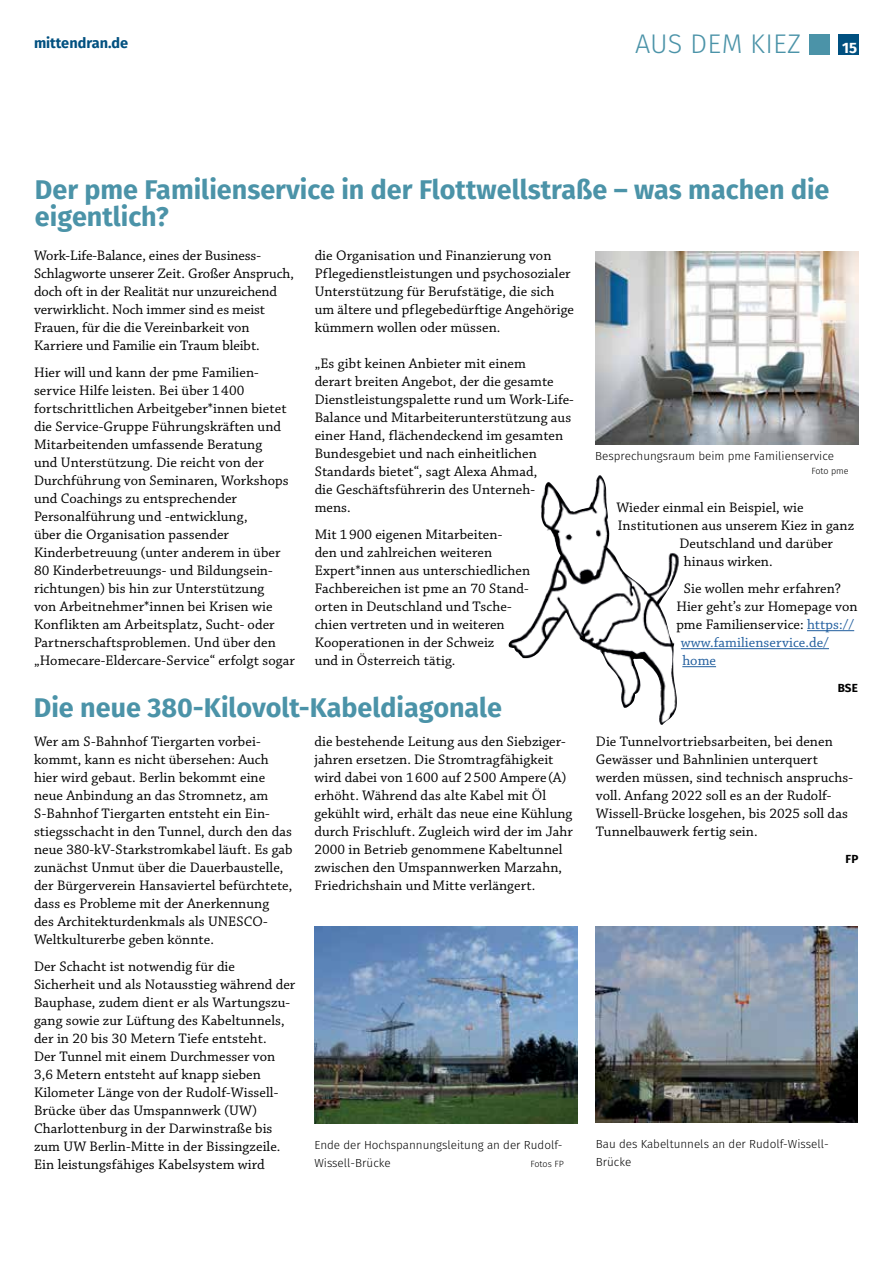
<style>
.page{position:relative;width:893px;height:1263px;background:#fff}
.page>*{position:absolute;margin:0;border:0;box-sizing:border-box;transform-origin:0 0}
.t1{font:700 27px/27px "Fira Sans";color:#4b93a8}
.t2{font:300 27px "Fira Sans";letter-spacing:.01em;color:#4b93a8}
.t3{font:700 15px "Fira Sans";color:#fff}
.t4{font:14.55px/18px "Chaparral Pro";letter-spacing:.005em;color:#000}
.t5{font:14.55px "Chaparral Pro";letter-spacing:.005em;color:#215e9e}
.t6{font:700 14.55px "Fira Sans";color:#005080}
.t7{font:300 11.7px/18px "Fira Sans";color:#000}
.t8{font:700 11.7px "Fira Sans";color:#000}
.t9{font:300 9px "Fira Sans";color:#000}
.s1{color:#215e9e}
</style>
<div class="page">
<div style="left:810px;top:34px;width:20px;height:20px;background:#4b93a8"></div>
<img style="left:595px;top:251px;width:264px;height:193px">
<img style="left:595px;top:926px;width:262px;height:197px">
<img style="left:315px;top:926px;width:262px;height:197px">
<hr style="left:807px;top:630px;width:47px;height:1px;background:#215e9e">
<hr style="left:681px;top:648px;width:148px;height:1px;background:#215e9e">
<hr style="left:682px;top:666px;width:34px;height:1px;background:#215e9e">
<img style="left:508px;top:475px;width:174px;height:250px">
<div style="left:838px;top:34px;width:21px;height:20px;background:#005080"></div>
<h1 class="t2" style="left:635px;top:24px;width:167px">AUS DEM KIEZ</h1>
<p class="t6" style="left:34px;top:31px;width:96px">mittendran.de</p>
<p class="t3" style="left:842px;top:35px;width:16px">15</p>
<h1 class="t1" style="left:35px;top:175px;width:796px">Der pme Familienservice in der Flottwellstraße – was machen die eigentlich?</h1>
<p class="t4" style="left:34px;top:247px;width:262px">Work-Life-Balance, eines der Business-Schlagworte unserer Zeit. Großer Anspruch, doch oft in der Realität nur unzureichend verwirklicht. Noch immer sind es meist Frauen, für die die Vereinbarkeit von Karriere und Familie ein Traum bleibt.</p>
<p class="t4" style="left:34px;top:364px;width:262px">Hier will und kann der pme Familien&shy;service Hilfe leisten. Bei über 1400 fortschrittlichen Arbeitgeber*innen bietet die Service-Gruppe Führungskräften und Mitarbeitenden umfassende Beratung<br>und Unterstützung. Die reicht von der Durchführung von Seminaren, Workshops und Coachings zu entsprechender Personalführung und -entwicklung,<br>über die Organisation passender Kinderbetreuung (unter anderem in über 80 Kinderbetreuungs- und Bildungsein&shy;richtungen) bis hin zur Unterstützung<br>von Arbeitnehmer*innen bei Krisen wie Konflikten am Arbeitsplatz, Sucht- oder Partnerschaftsproblemen. Und über den „Homecare-Eldercare-Service“ erfolgt sogar</p>
<p class="t4" style="left:315px;top:247px;width:261px">die Organisation und Finanzierung von Pflegedienstleistungen und psychosozialer Unterstützung für Berufstätige, die sich um ältere und pflegebedürftige Angehörige kümmern wollen oder müssen.</p>
<p class="t4" style="left:315px;top:355px;width:261px">„Es gibt keinen Anbieter mit einem<br>derart breiten Angebot, der die gesamte Dienstleistungspalette rund um Work-Life-Balance und Mitarbeiterunterstützung aus einer Hand, flächendeckend im gesamten Bundesgebiet und nach einheitlichen Standards bietet“, sagt Alexa Ahmad,<br>die Geschäftsführerin des Unterneh&shy;mens.</p>
<p class="t4" style="left:315px;top:526px;width:217px">Mit 1900 eigenen Mitarbeiten-<br>den und zahlreichen weiteren<br>Expert*innen aus unterschiedlichen<br>Fachbereichen ist pme an 70 Stand&shy;orten in Deutschland und Tsche&shy;chien vertreten und in weiteren<br>Kooperationen in der Schweiz<br>und in Österreich tätig.</p>
<p class="t7" style="left:595px;top:447px;width:240px">Besprechungsraum beim pme Familienservice</p>
<p class="t9" style="left:811px;top:464px;width:39px">Foto pme</p>
<p class="t4" style="left:616px;top:499px;width:189px">Wieder einmal ein Beispiel, wie</p>
<p class="t4" style="left:618px;top:517px;width:238px">Institutionen aus unserem Kiez in ganz</p>
<p class="t4" style="left:679px;top:535px;width:155px">Deutschland und darüber</p>
<p class="t4" style="left:684px;top:553px;width:90px">hinaus wirken.</p>
<p class="t4" style="left:684px;top:580px;width:159px">Sie wollen mehr erfahren?</p>
<p class="t4" style="left:676px;top:598px;width:183px">Hier geht’s zur Homepage von</p>
<p class="t4" style="left:676px;top:616px;width:179px">pme Familienservice: <span class="s1">https://</span></p>
<p class="t5" style="left:681px;top:634px;width:150px">www.familienservice.de/</p>
<p class="t5" style="left:682px;top:652px;width:35px">home</p>
<p class="t8" style="left:838px;top:678px;width:21px">BSE</p>
<h1 class="t1" style="left:34px;top:693px;width:470px">Die neue 380-Kilovolt-Kabeldiagonale</h1>
<p class="t4" style="left:34px;top:733px;width:260px">Wer am S-Bahnhof Tiergarten vorbei&shy;kommt, kann es nicht übersehen: Auch hier wird gebaut. Berlin bekommt eine neue Anbindung an das Stromnetz, am S-Bahnhof Tiergarten entsteht ein Ein&shy;stiegsschacht in den Tunnel, durch den das neue 380-kV-Starkstromkabel läuft. Es gab zunächst Unmut über die Dauerbaustelle, der Bürgerverein Hansaviertel befürchtete, dass es Probleme mit der Anerkennung des Architekturdenkmals als UNESCO-Weltkulturerbe geben könnte.</p>
<p class="t4" style="left:34px;top:958px;width:263px">Der Schacht ist notwendig für die Sicherheit und als Notausstieg während der Bauphase, zudem dient er als Wartungszu&shy;gang sowie zur Lüftung des Kabeltunnels, der in 20 bis 30 Metern Tiefe entsteht.<br>Der Tunnel mit einem Durchmesser von 3,6 Metern entsteht auf knapp sieben Kilometer Länge von der Rudolf-Wissell-Brücke über das Umspannwerk (UW)<br>Charlottenburg in der Darwinstraße bis zum UW Berlin-Mitte in der Bissingzeile.<br>Ein leistungsfähiges Kabelsystem wird</p>
<p class="t4" style="left:314px;top:733px;width:260px">die bestehende Leitung aus den Siebziger&shy;jahren ersetzen. Die Stromtragfähigkeit wird dabei von 1600 auf 2500 Ampere(A) erhöht. Während das alte Kabel mit Öl gekühlt wird, erhält das neue eine Kühlung durch Frischluft. Zugleich wird der im Jahr 2000 in Betrieb genommene Kabeltunnel zwischen den Umspannwerken Marzahn, Friedrichshain und Mitte verlängert.</p>
<p class="t7" style="left:314px;top:1136px;width:250px">Ende der Hochspannungsleitung an der Rudolf-<br>Wissell-Brücke</p>
<p class="t9" style="left:530px;top:1157px;width:35px">Fotos FP</p>
<p class="t4" style="left:596px;top:733px;width:259px">Die Tunnelvortriebsarbeiten, bei denen Gewässer und Bahnlinien unterquert werden müssen, sind technisch anspruchs&shy;voll. Anfang 2022 soll es an der Rudolf-Wissell-Brücke losgehen, bis 2025 soll das Tunnelbauwerk fertig sein.</p>
<p class="t8" style="left:846px;top:849px;width:14px">FP</p>
<p class="t7" style="left:596px;top:1135px;width:234px">Bau des Kabeltunnels an der Rudolf-Wissell-<br>Brücke</p>
</div>
